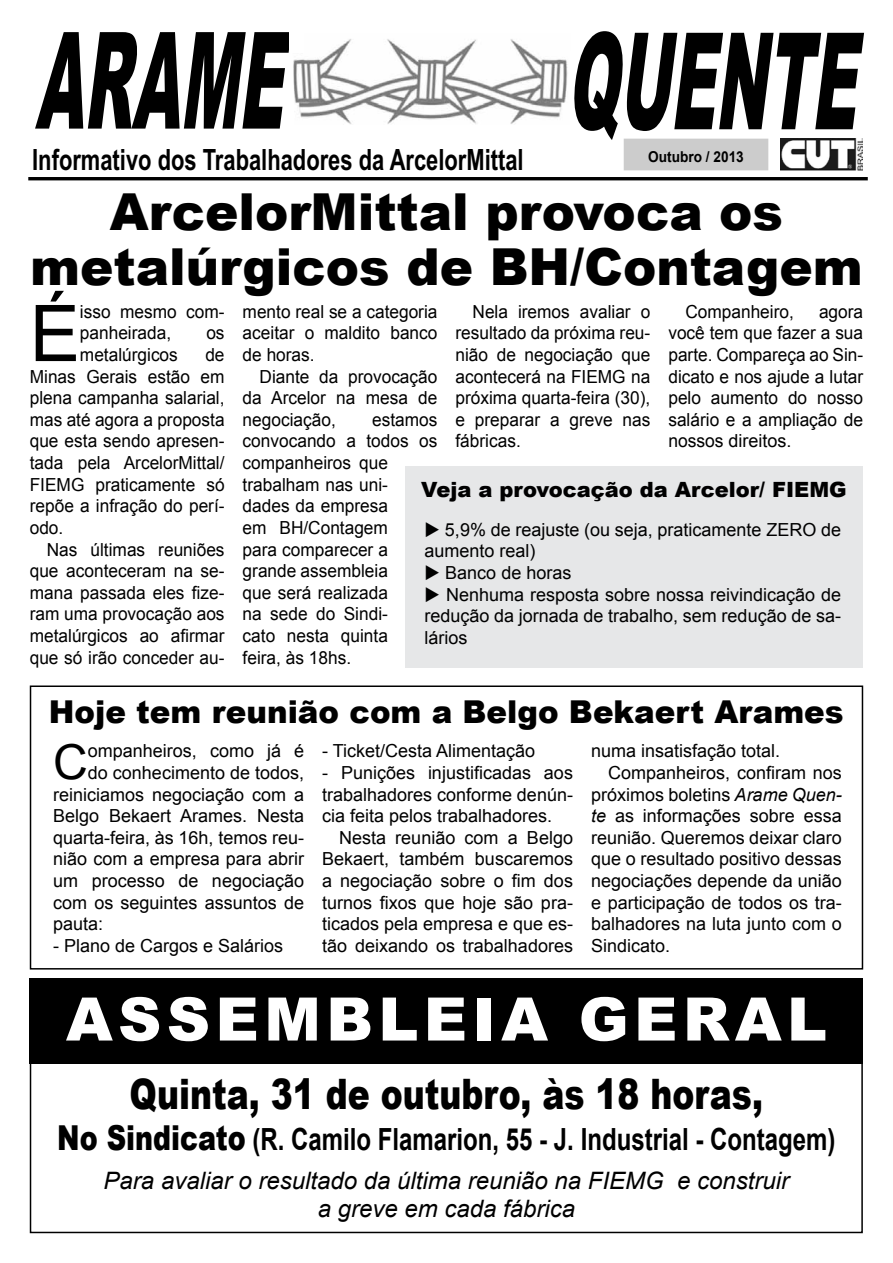
<style>
.page{position:relative;width:893px;height:1263px;background:#fff}
.page>*{position:absolute;margin:0;border:0;box-sizing:border-box;transform-origin:0 0}
.t1{font:900 134.7px "Arial";color:#000;scale:.46 1}
.t2{font:78.3px "Arial";color:#000;scale:.96 1}
.t3{font:900 60px "Arial";letter-spacing:.09em;color:#fff}
.t4{font:900 51px/55.5px "Arial";color:#000;text-align:center}
.t5{font:48.15px "Arial";color:#000}
.t6{font:900 42px "Arial";color:#000;scale:.79 1}
.t7{font:900 31.5px "Arial";color:#000}
.t8{font:700 30.6px "Arial";color:#000;scale:.79 1}
.t9{font:700 29.25px "Arial";color:#000;scale:.75 1}
.t10{font:italic 24px/28.8px "Arial";color:#000;text-align:center}
.t11{font:900 21px "Arial";color:#000}
.t12{font:18px/21.6px "Arial";color:#000;text-align:justify}
.t13{font:18px/21.6px "Arial";color:#000;text-align:justify;scale:.96 1}
.t14{font:700 15px "Arial";color:#000;scale:.91 1}
.s1{font-style:italic}
.s2{font-weight:900;font-size:34.35px}
</style>
<div class="page">
<div style="left:624px;top:139px;width:144px;height:31px;background:#ccc"></div>
<img style="left:780px;top:139px;width:83px;height:32px">
<img style="left:293px;top:39px;width:275px;height:85px">
<div style="left:290px;top:30px;width:14px;height:22px;background:#fff"></div>
<hr style="left:28px;top:177px;width:840px;height:3px;background:#000">
<div style="left:405px;top:466px;width:457px;height:202px;background:#e6e7e8"></div>
<div style="left:30px;top:685px;width:833px;height:284px;border:2px solid #000"></div>
<div style="left:30px;top:978px;width:833px;height:85px;background:#000"></div>
<div style="left:30px;top:978px;width:833px;height:255px;border:2px solid #000"></div>
<h1 class="t1" style="left:35px;top:-6px;width:595px">ARAME</h1>
<h1 class="t1" style="left:567px;top:-5px;width:684px">QUENTE</h1>
<p class="t14" style="left:648px;top:147px;width:107px">Outubro / 2013</p>
<h3 class="t9" style="left:32px;top:141px;width:657px">Informativo dos Trabalhadores da ArcelorMittal</h3>
<h3 class="t4" style="left:30px;top:182px;width:834px">ArcelorMittal provoca os metalúrgicos de BH/Contagem</h3>
<h2 class="t2" style="left:30px;top:282px;width:54px">É</h2>
<p class="t13" style="left:455px;top:301px;width:204px;text-indent:17px">Nela iremos avaliar o resultado da próxima reu&shy;nião de negociação que acontecerá na FIEMG na próxima quarta-feira (30), e preparar a greve nas fábricas.</p>
<p class="t13" style="left:685px;top:301px;width:115px">Companheiro,</p>
<p class="t13" style="left:80px;top:301px;width:152px">isso mesmo com&shy;panheirada,</p>
<p class="t13" style="left:243px;top:301px;width:204px">mento real se a categoria aceitar o maldito banco de horas.</p>
<p class="t13" style="left:243px;top:366px;width:204px;text-indent:17px">Diante da provocação da Arcelor na mesa de negociação,</p>
<p class="t13" style="left:668px;top:301px;width:204px;text-indent:151px">agora você tem que fazer a sua parte. Compareça ao Sin&shy;dicato e nos ajude a lutar pelo aumento do nosso salário e a ampliação de nossos direitos.</p>
<p class="t13" style="left:206px;top:323px;width:21px">os</p>
<p class="t13" style="left:80px;top:344px;width:104px">metalúrgicos</p>
<p class="t13" style="left:30px;top:344px;width:204px;text-indent:176px">de Minas Gerais estão em plena campanha salarial, mas até agora a proposta que esta sendo apresen&shy;tada pela ArcelorMittal/ FIEMG praticamente só repõe a infração do perí&shy;odo.</p>
<p class="t13" style="left:30px;top:539px;width:204px;text-indent:17px">Nas últimas reuniões que aconteceram na se&shy;mana passada eles fize&shy;ram uma provocação aos metalúrgicos ao afirmar que só irão conceder au-</p>
<p class="t13" style="left:243px;top:409px;width:204px;text-align:left;text-indent:130px">estamos convocando a todos os companheiros que trabalham nas uni&shy;dades da empresa<br>em BH/Contagem<br>para comparecer a grande assembleia<br>que será realizada<br>na sede do Sindi-<br>cato nesta quinta<br>feira, às 18hs.</p>
<p class="t11" style="left:421px;top:474px;width:427px">Veja a provocação da Arcelor/ FIEMG</p>
<p class="t12" style="left:424px;top:519px;width:418px">◆ 5,9% de reajuste (ou seja, praticamente ZERO de aumento real)</p>
<p class="t12" style="left:424px;top:562px;width:148px">◆ Banco de horas</p>
<p class="t12" style="left:424px;top:583px;width:418px">◆ Nenhuma resposta sobre nossa reivindicação de redução da jornada de trabalho, sem redução de sa&shy;lários</p>
<h3 class="t7" style="left:49px;top:689px;width:796px">Hoje tem reunião com a Belgo Bekaert Arames</h3>
<h3 class="t5" style="left:53px;top:730px;width:36px">C</h3>
<p class="t12" style="left:88px;top:740px;width:218px">ompanheiros, como já é</p>
<p class="t12" style="left:88px;top:762px;width:218px">do conhecimento de todos,</p>
<p class="t12" style="left:53px;top:783px;width:252px">reiniciamos negociação com a</p>
<p class="t12" style="left:53px;top:805px;width:252px">Belgo Bekaert Arames. Nesta</p>
<p class="t12" style="left:53px;top:827px;width:252px">quarta-feira, às 16h, temos reu-</p>
<p class="t12" style="left:53px;top:848px;width:252px">nião com a empresa para abrir</p>
<p class="t12" style="left:53px;top:870px;width:252px">um processo de negociação</p>
<p class="t12" style="left:53px;top:891px;width:252px">com os seguintes assuntos de</p>
<p class="t12" style="left:53px;top:913px;width:52px">pauta:</p>
<p class="t12" style="left:53px;top:935px;width:232px">- Plano de Cargos e Salários</p>
<p class="t12" style="left:322px;top:740px;width:215px">- Ticket/Cesta Alimentação</p>
<p class="t12" style="left:322px;top:762px;width:252px">- Punições injustificadas aos trabalhadores conforme denún&shy;cia feita pelos trabalhadores.</p>
<p class="t12" style="left:322px;top:827px;width:252px;text-indent:17px">Nesta reunião com a Belgo Bekaert, também buscaremos a negociação sobre o fim dos turnos fixos que hoje são pra&shy;ticados pela empresa e que es&shy;tão deixando os trabalhadores</p>
<p class="t12" style="left:591px;top:740px;width:191px">numa insatisfação total.</p>
<p class="t12" style="left:608px;top:762px;width:235px">Companheiros, confiram nos</p>
<p class="t12" style="left:591px;top:783px;width:252px">próximos boletins <span class="s1">Arame Quen-</span></p>
<p class="t12" style="left:591px;top:805px;width:252px"><span class="s1">te</span> as informações sobre essa</p>
<p class="t12" style="left:591px;top:827px;width:252px">reunião. Queremos deixar claro</p>
<p class="t12" style="left:591px;top:848px;width:252px">que o resultado positivo dessas</p>
<p class="t12" style="left:591px;top:870px;width:252px">negociações depende da união</p>
<p class="t12" style="left:591px;top:891px;width:252px">e participação de todos os tra-</p>
<p class="t12" style="left:591px;top:913px;width:252px">balhadores na luta junto com o</p>
<p class="t12" style="left:591px;top:935px;width:81px">Sindicato.</p>
<h3 class="t3" style="left:66px;top:975px;width:762px">ASSEMBLEIA GERAL</h3>
<h3 class="t6" style="left:130px;top:1063px;width:803px">Quinta, 31 de outubro, às 18 horas,</h3>
<h3 class="t8" style="left:57px;top:1118px;width:986px"><span class="s2">No Sindicato</span> (R. Camilo Flamarion, 55 - J. Industrial - Contagem)</h3>
<h3 class="t10" style="left:104px;top:1166px;width:687px">Para avaliar o resultado da última reunião na FIEMG e construir a greve em cada fábrica</h3>
</div>
